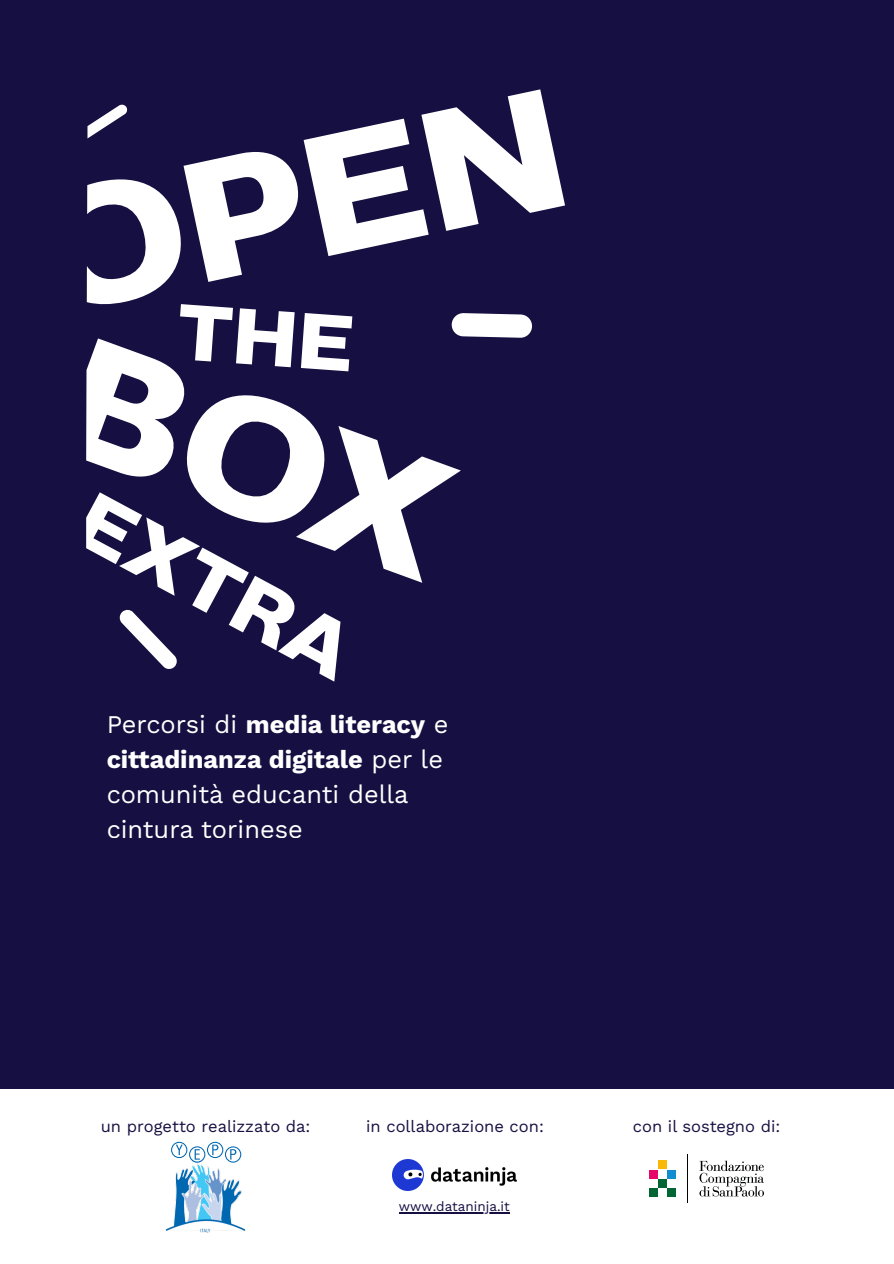
<style>
.page{position:relative;width:894px;height:1264px;background:#fff}
.page>*{position:absolute;margin:0;border:0;box-sizing:border-box;transform-origin:0 0}
.t1{font:25.35px/34.8px "Work Sans";color:#fff}
.t2{font:16.5px "Work Sans";color:#160f41}
.t3{font:13.5px "Work Sans";color:#160f41}
.s1{font-weight:700}
</style>
<div class="page">
<div style="left:0;top:0;width:893px;height:1263px;background:#160f41"></div>
<div style="left:0;top:1089px;width:893px;height:174px;background:#fff"></div>
<img style="left:392px;top:1159px;width:124px;height:31px">
<svg style="left:171px;top:1141px;width:16px;height:17px"></svg>
<svg style="left:189px;top:1146px;width:16px;height:16px"></svg>
<svg style="left:207px;top:1141px;width:16px;height:17px"></svg>
<img style="left:165px;top:1163px;width:80px;height:69px">
<svg style="left:225px;top:1146px;width:16px;height:16px"></svg>
<hr style="left:687px;top:1154px;width:1px;height:48px;background:#010202">
<svg style="left:699px;top:1160px;width:64px;height:36px"></svg>
<div style="left:658px;top:1179px;width:8px;height:8px;background:#016634"></div>
<div style="left:658px;top:1160px;width:8px;height:8px;background:#fbb907"></div>
<div style="left:649px;top:1169px;width:8px;height:9px;background:#e50868"></div>
<div style="left:649px;top:1188px;width:8px;height:8px;background:#016634"></div>
<div style="left:667px;top:1169px;width:8px;height:9px;background:#108ecf"></div>
<div style="left:667px;top:1188px;width:8px;height:8px;background:#016634"></div>
<hr style="left:398px;top:1212px;width:38px;height:1px;background:#160f41">
<hr style="left:436px;top:1212px;width:73px;height:1px;background:#160f41">
<svg style="left:86px;top:89px;width:479px;height:592px"></svg>
<p class="t1" style="left:106px;top:707px;width:343px">Percorsi di <span class="s1">media literacy</span> e <span class="s1">cittadinanza digitale</span> per le comunità educanti della cintura torinese</p>
<p class="t2" style="left:101px;top:1116px;width:211px">un progetto realizzato da:</p>
<p class="t2" style="left:366px;top:1116px;width:179px">in collaborazione con:</p>
<p class="t2" style="left:632px;top:1116px;width:149px">con il sostegno di:</p>
<p class="t3" style="left:398px;top:1198px;width:113px">www.dataninja.it</p>
</div>
